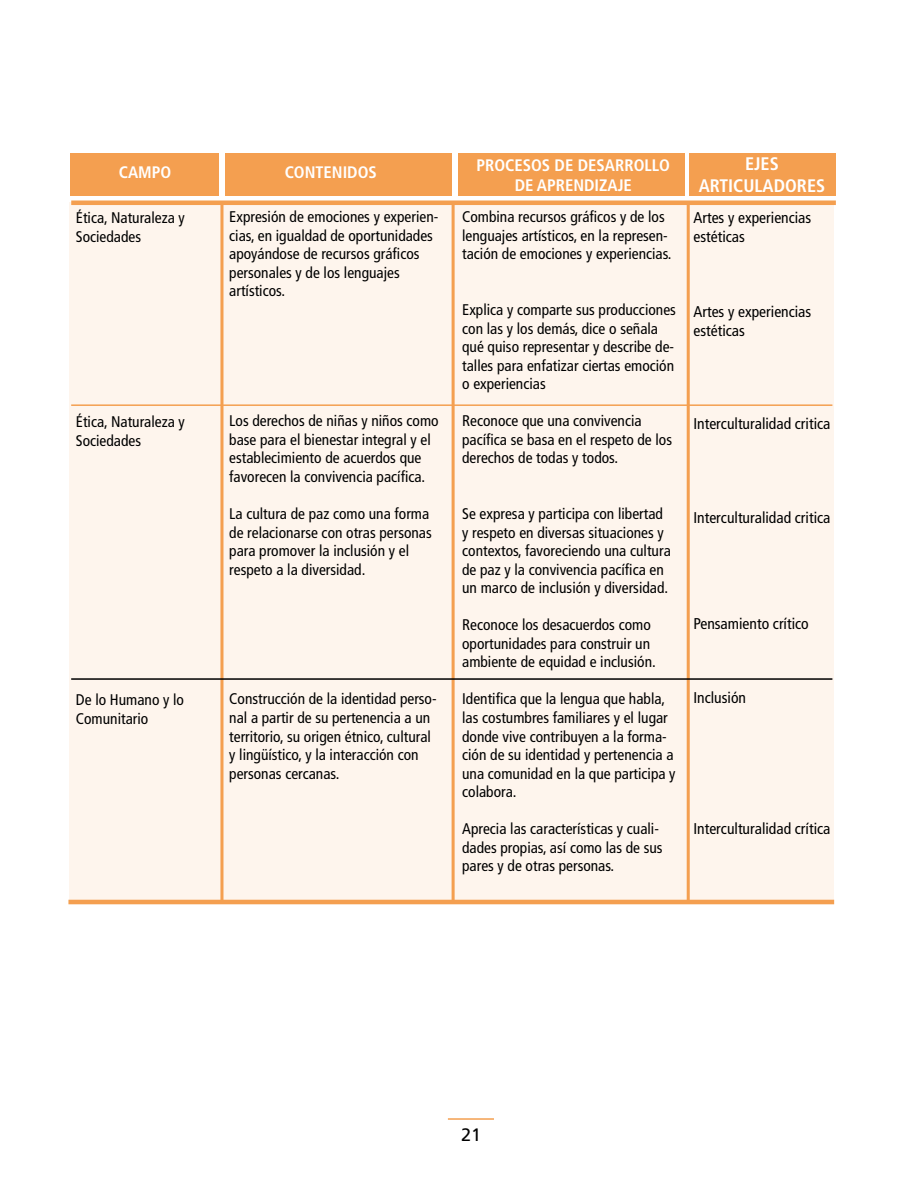
<style>
.page{position:relative;width:918px;height:1188px;background:#fff}
.page>*{position:absolute;margin:0;border:0;box-sizing:border-box;transform-origin:0 0}
.t1{font:700 condensed 18.15px/21.8px "Frutiger";color:#fff;text-align:center}
.t2{font:18px "Frutiger";color:#000}
.t3{font:700 condensed 16.65px/20px "Frutiger";color:#fff;text-align:center}
.t4{font:condensed 15.6px/18.8px "Frutiger";color:#000}
.t5{font:condensed 15.45px/18.6px "Frutiger";color:#000}
</style>
<div class="page">
<hr style="left:448px;top:1118px;width:46px;height:2px;background:#f49f50">
<div style="left:69px;top:202px;width:765px;height:700px;background:#fef5ed"></div>
<hr style="left:452px;top:203px;width:3px;height:698px;background:#f49f50">
<hr style="left:220px;top:203px;width:3px;height:699px;background:#f49f50">
<hr style="left:68px;top:900px;width:766px;height:4px;background:#f49f50">
<div style="left:71px;top:200px;width:765px;height:5px;background:#f49f50"></div>
<div style="left:70px;top:154px;width:149px;height:42px;background:#f49f50"></div>
<div style="left:225px;top:153px;width:227px;height:42px;background:#f49f50"></div>
<div style="left:689px;top:153px;width:147px;height:42px;background:#f49f50"></div>
<hr style="left:687px;top:204px;width:3px;height:697px;background:#f49f50">
<div style="left:459px;top:153px;width:226px;height:43px;background:#f49f50"></div>
<hr style="left:71px;top:404px;width:761px;height:2px;background:#f49f50">
<hr style="left:71px;top:678px;width:761px;height:2px;background:#000">
<p class="t3" style="left:119px;top:162px;width:54px">CAMPO</p>
<p class="t3" style="left:285px;top:162px;width:94px">CONTENIDOS</p>
<p class="t3" style="left:477px;top:155px;width:195px">PROCESOS DE DESARROLLO<br>DE APRENDIZAJE</p>
<p class="t5" style="left:462px;top:208px;width:211px">Combina recursos gráficos y de los lenguajes artísticos, en la represen&shy;tación de emociones y experiencias.</p>
<p class="t5" style="left:76px;top:209px;width:111px">Ética, Naturaleza y<br>Sociedades</p>
<p class="t5" style="left:229px;top:208px;width:211px">Expresión de emociones y experien&shy;cias, en igualdad de oportunidades apoyándose de recursos gráficos personales y de los lenguajes artísticos.</p>
<p class="t5" style="left:76px;top:413px;width:111px">Ética, Naturaleza y<br>Sociedades</p>
<p class="t5" style="left:76px;top:691px;width:110px">De lo Humano y lo<br>Comunitario</p>
<p class="t5" style="left:229px;top:412px;width:211px">Los derechos de niñas y niños como base para el bienestar integral y el establecimiento de acuerdos que favorecen la convivencia pacífica.</p>
<p class="t5" style="left:229px;top:504px;width:204px">La cultura de paz como una forma de relacionarse con otras personas para promover la inclusión y el respeto a la diversidad.</p>
<p class="t5" style="left:229px;top:690px;width:209px">Construcción de la identidad perso&shy;nal a partir de su pertenencia a un territorio, su origen étnico, cultural y lingüístico, y la interacción con personas cercanas.</p>
<p class="t5" style="left:462px;top:300px;width:215px">Explica y comparte sus producciones con las y los demás, dice o señala qué quiso representar y describe de&shy;talles para enfatizar ciertas emoción o experiencias</p>
<p class="t5" style="left:462px;top:412px;width:211px">Reconoce que una convivencia pacífica se basa en el respeto de los derechos de todas y todos.</p>
<p class="t5" style="left:462px;top:504px;width:210px">Se expresa y participa con libertad y respeto en diversas situaciones y contextos, favoreciendo una cultura de paz y la convivencia pacífica en un marco de inclusión y diversidad.</p>
<p class="t5" style="left:462px;top:616px;width:195px">Reconoce los desacuerdos como oportunidades para construir un ambiente de equidad e inclusión.</p>
<p class="t5" style="left:462px;top:690px;width:215px">Identifica que la lengua que habla, las costumbres familiares y el lugar donde vive contribuyen a la forma&shy;ción de su identidad y pertenencia a una comunidad en la que participa y colabora.</p>
<p class="t5" style="left:462px;top:820px;width:202px">Aprecia las características y cuali&shy;dades propias, así como las de sus pares y de otras personas.</p>
<p class="t1" style="left:699px;top:153px;width:128px">EJES<br>ARTICULADORES</p>
<p class="t4" style="left:693px;top:209px;width:119px">Artes y experiencias estéticas</p>
<p class="t4" style="left:693px;top:302px;width:119px">Artes y experiencias estéticas</p>
<p class="t4" style="left:693px;top:415px;width:138px">Interculturalidad critica</p>
<p class="t4" style="left:693px;top:508px;width:138px">Interculturalidad critica</p>
<p class="t4" style="left:693px;top:615px;width:117px">Pensamiento crítico</p>
<p class="t4" style="left:693px;top:688px;width:54px">Inclusión</p>
<p class="t4" style="left:693px;top:819px;width:138px">Interculturalidad crítica</p>
<p class="t2" style="left:461px;top:1124px;width:22px">21</p>
</div>
